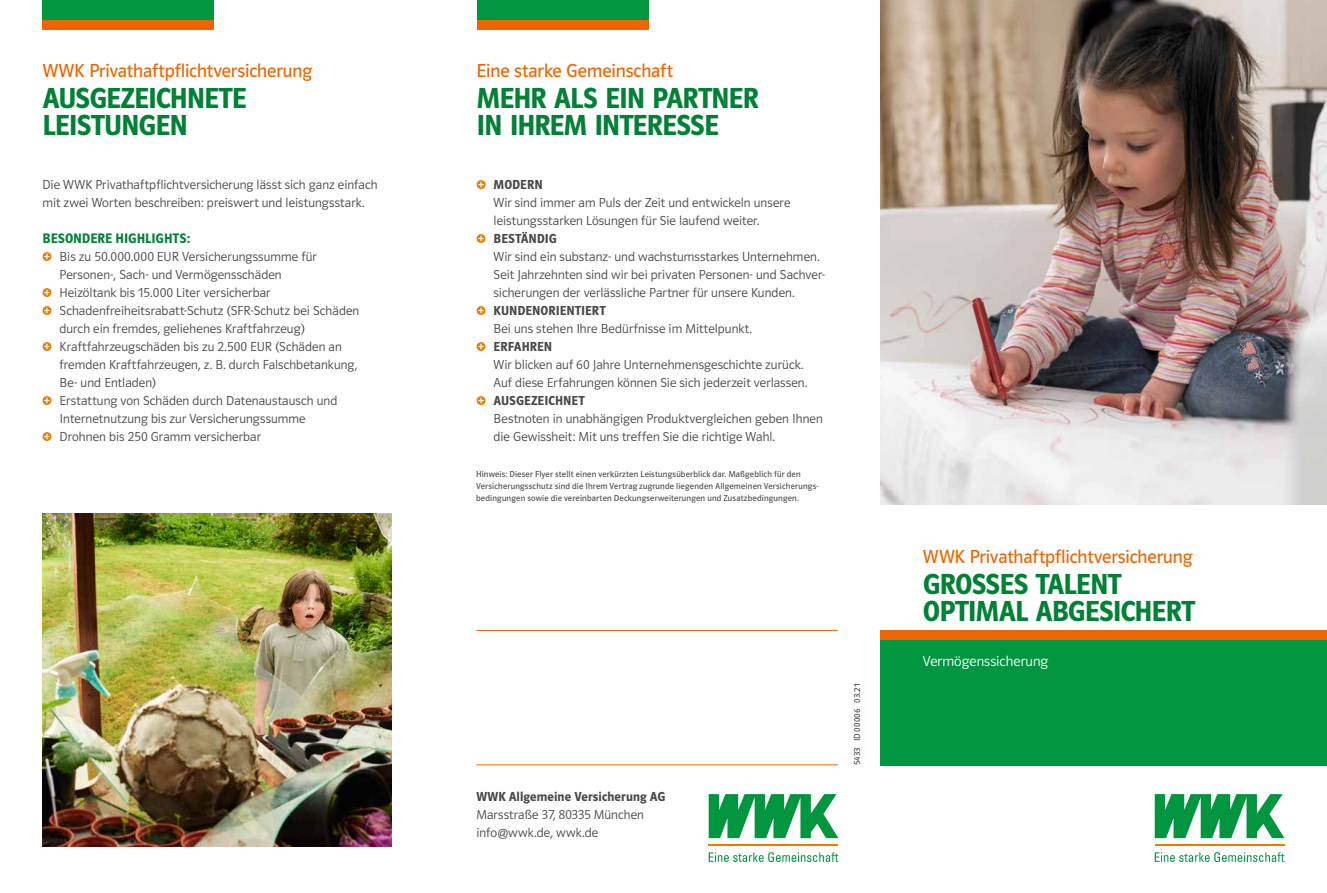
<style>
.page{position:relative;width:1327px;height:893px;background:#fff}
.page>*{position:absolute;margin:0;border:0;box-sizing:border-box;transform-origin:0 0}
.t1{font:600 30px/27px "WWK Polo 66";letter-spacing:-.03em;color:#008136}
.t2{font:19.5px "WWK Polo 66 Buch";letter-spacing:-.005em;color:#ec6502}
.t3{font:15px "WWK Polo 66 Leicht";letter-spacing:.005em;color:#fff}
.t4{font:600 14.25px "WWK Polo 66";letter-spacing:.005em;color:#008136}
.t5{font:13.5px/18px "WWK Polo 66 Leicht";letter-spacing:.005em;color:#494948}
.t6{font:600 13.5px "WWK Polo 66";letter-spacing:.005em;color:#494948}
.t7{font:9px/12px "WWK Polo 66 Buch";letter-spacing:.02em;color:#494948}
</style>
<div class="page">
<img style="left:880px;top:0;width:447px;height:504px">
<div style="left:880px;top:639px;width:447px;height:126px;background:#00963f"></div>
<div style="left:880px;top:630px;width:447px;height:9px;background:#ec6502"></div>
<svg style="left:1154px;top:794px;width:130px;height:44px"></svg>
<hr style="left:1154px;top:844px;width:130px;height:2px;background:#ef7c00">
<svg style="left:1154px;top:852px;width:130px;height:10px"></svg>
<svg style="left:708px;top:794px;width:130px;height:44px"></svg>
<hr style="left:708px;top:844px;width:130px;height:2px;background:#ef7c00">
<svg style="left:708px;top:852px;width:130px;height:10px"></svg>
<svg style="left:43px;top:252px;width:8px;height:9px"></svg>
<svg style="left:43px;top:288px;width:8px;height:9px"></svg>
<svg style="left:43px;top:306px;width:8px;height:9px"></svg>
<svg style="left:43px;top:342px;width:8px;height:9px"></svg>
<svg style="left:43px;top:396px;width:8px;height:9px"></svg>
<svg style="left:43px;top:432px;width:8px;height:9px"></svg>
<div style="left:43px;top:0;width:171px;height:20px;background:#00963f"></div>
<div style="left:43px;top:20px;width:171px;height:9px;background:#ec6502"></div>
<img style="left:43px;top:513px;width:348px;height:333px">
<svg style="left:476px;top:180px;width:9px;height:9px"></svg>
<svg style="left:476px;top:234px;width:9px;height:9px"></svg>
<svg style="left:476px;top:306px;width:9px;height:9px"></svg>
<svg style="left:476px;top:342px;width:9px;height:9px"></svg>
<svg style="left:476px;top:396px;width:9px;height:9px"></svg>
<div style="left:477px;top:0;width:172px;height:20px;background:#00963f"></div>
<div style="left:477px;top:20px;width:172px;height:9px;background:#ec6502"></div>
<hr style="left:476px;top:630px;width:362px;height:1px;background:#ec6502">
<hr style="left:476px;top:764px;width:362px;height:1px;background:#ec6502">
<h2 class="t2" style="left:43px;top:60px;width:271px">WWK Privathaftpflichtversicherung</h2>
<h1 class="t1" style="left:43px;top:85px;width:206px">AUSGEZEICHNETE<br>LEISTUNGEN</h1>
<p class="t5" style="left:43px;top:176px;width:337px">Die WWK Privathaftpflichtversicherung lässt sich ganz einfach mit zwei Worten beschreiben: preiswert und leistungsstark.</p>
<p class="t4" style="left:43px;top:231px;width:149px">BESONDERE HIGHLIGHTS:</p>
<p class="t5" style="left:60px;top:248px;width:301px">Bis zu 50.000.000 EUR Versicherungssumme für Personen-, Sach- und Vermögensschäden<br>Heizöltank bis 15.000 Liter versicherbar Schadenfreiheitsrabatt-Schutz (SFR-Schutz bei Schäden durch ein fremdes, geliehenes Kraftfahrzeug)<br>Kraftfahrzeugschäden bis zu 2.500 EUR (Schäden an fremden Kraftfahrzeugen, z. B. durch Falschbetankung, Be- und Entladen)<br>Erstattung von Schäden durch Datenaustausch und Internetnutzung bis zur Versicherungssumme<br>Drohnen bis 250 Gramm versicherbar</p>
<h2 class="t2" style="left:476px;top:60px;width:198px">Eine starke Gemeinschaft</h2>
<h1 class="t1" style="left:476px;top:85px;width:284px">MEHR ALS EIN PARTNER<br>IN IHREM INTERESSE</h1>
<p class="t6" style="left:493px;top:177px;width:50px">MODERN</p>
<p class="t5" style="left:493px;top:194px;width:298px">Wir sind immer am Puls der Zeit und entwickeln unsere leistungsstarken Lösungen für Sie laufend weiter.</p>
<p class="t6" style="left:493px;top:231px;width:65px">BESTÄNDIG</p>
<p class="t5" style="left:493px;top:248px;width:332px">Wir sind ein substanz- und wachstumsstarkes Unternehmen.<br>Seit Jahrzehnten sind wir bei privaten Personen- und Sachver&shy;sicherungen der verlässliche Partner für unsere Kunden.</p>
<p class="t6" style="left:493px;top:303px;width:113px">KUNDENORIENTIERT</p>
<p class="t5" style="left:493px;top:320px;width:260px">Bei uns stehen Ihre Bedürfnisse im Mittelpunkt.</p>
<p class="t6" style="left:493px;top:339px;width:60px">ERFAHREN</p>
<p class="t5" style="left:493px;top:356px;width:315px">Wir blicken auf 60 Jahre Unternehmensgeschichte zurück.<br>Auf diese Erfahrungen können Sie sich jederzeit verlassen.</p>
<p class="t6" style="left:493px;top:393px;width:92px">AUSGEZEICHNET</p>
<p class="t5" style="left:493px;top:410px;width:331px">Bestnoten in unabhängigen Produktvergleichen geben Ihnen die Gewissheit: Mit uns treffen Sie die richtige Wahl.</p>
<p class="t7" style="left:476px;top:468px;width:344px">Hinweis: Dieser Flyer stellt einen verkürzten Leistungsüberblick dar. Maßgeblich für den<br>Versicherungsschutz sind die Ihrem Vertrag zugrunde liegenden Allgemeinen Versicherungs&shy;bedingungen sowie die vereinbarten Deckungserweiterungen und Zusatzbedingungen.</p>
<p class="t6" style="left:476px;top:789px;width:191px">WWK Allgemeine Versicherung AG</p>
<p class="t5" style="left:476px;top:806px;width:169px">Marsstraße 37, 80335 München info@wwk.de, wwk.de</p>
<p class="t7" style="left:851px;top:765px;width:83px;rotate:-90deg">5433 ID 00006 03.21</p>
<h2 class="t2" style="left:923px;top:546px;width:271px">WWK Privathaftpflichtversicherung</h2>
<h1 class="t1" style="left:923px;top:571px;width:274px">GROSSES TALENT<br>OPTIMAL ABGESICHERT</h1>
<p class="t3" style="left:923px;top:653px;width:127px">Vermögenssicherung</p>
</div>
